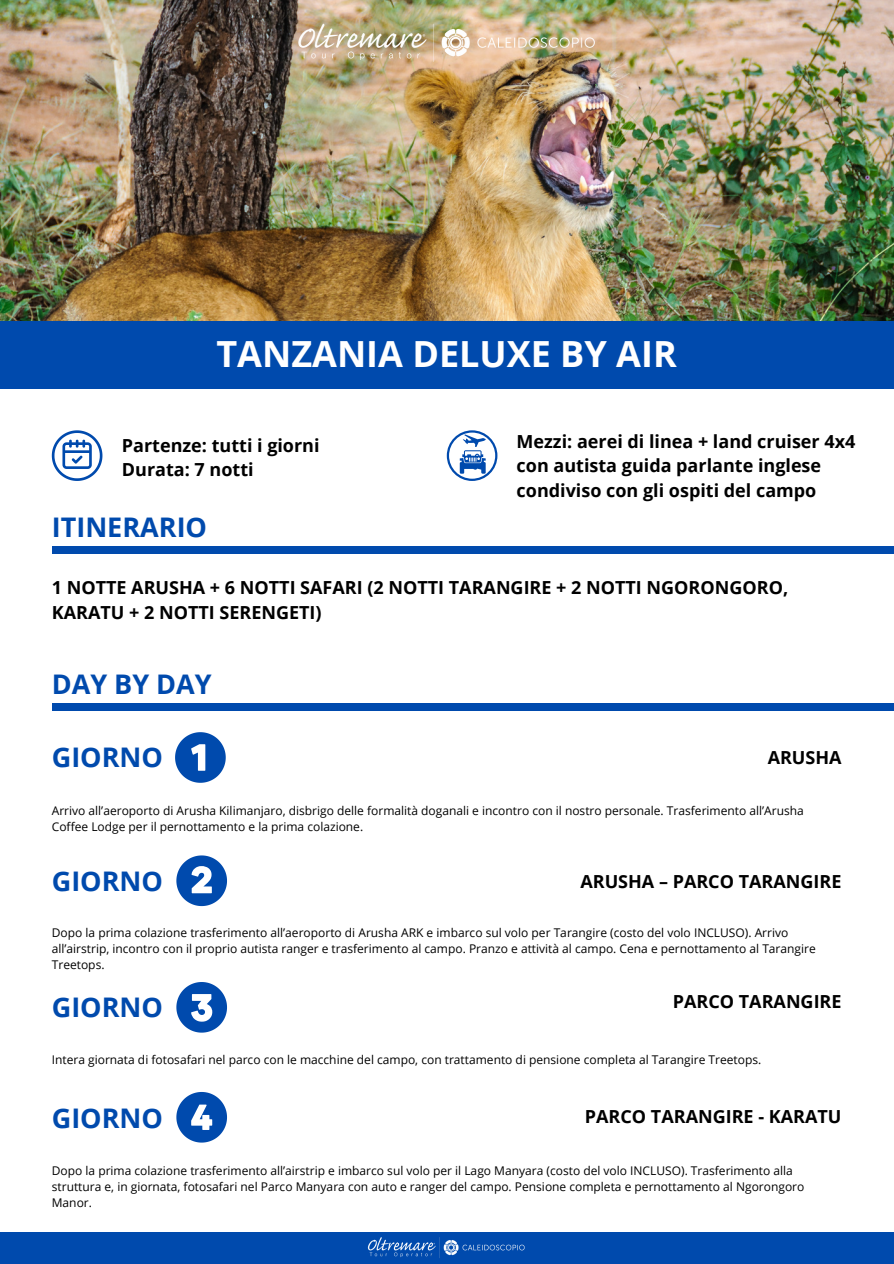
<style>
.page{position:relative;width:894px;height:1264px;background:#fff}
.page>*{position:absolute;margin:0;border:0;box-sizing:border-box;transform-origin:0 0}
.t1{font:700 36px "Open Sans";color:#fff}
.t2{font:700 27px "Open Sans";color:#004aad}
.t3{font:700 18px/24.8px "Open Sans";color:#000}
.t4{font:12px "Open Sans";color:#000}
</style>
<div class="page">
<img style="left:0;top:0;width:893px;height:321px">
<div style="left:0;top:321px;width:893px;height:67px;background:#004aad"></div>
<div style="left:52px;top:703px;width:841px;height:7px;background:#004aad"></div>
<div style="left:52px;top:546px;width:841px;height:7px;background:#004aad"></div>
<img style="left:289px;top:19px;width:315px;height:48px">
<svg style="left:52px;top:430px;width:50px;height:51px"></svg>
<svg style="left:175px;top:732px;width:51px;height:50px"></svg>
<div style="left:0;top:1231px;width:893px;height:32px;background:#004aad"></div>
<img style="left:367px;top:1237px;width:158px;height:21px">
<svg style="left:176px;top:855px;width:51px;height:51px"></svg>
<svg style="left:176px;top:982px;width:51px;height:50px"></svg>
<svg style="left:176px;top:1092px;width:51px;height:50px"></svg>
<svg style="left:446px;top:430px;width:51px;height:51px"></svg>
<p class="t1" style="left:216px;top:329px;width:461px">TANZANIA DELUXE BY AIR</p>
<h3 class="t3" style="left:122px;top:432px;width:199px">Partenze: tutti i giorni</h3>
<h2 class="t3" style="left:516px;top:428px;width:340px">Mezzi: aerei di linea + land cruiser 4x4 con autista guida parlante inglese condiviso con gli ospiti del campo</h2>
<p class="t3" style="left:122px;top:457px;width:133px">Durata: 7 notti</p>
<h4 class="t2" style="left:52px;top:508px;width:157px">ITINERARIO</h4>
<h2 class="t3" style="left:52px;top:574px;width:737px">1 NOTTE ARUSHA + 6 NOTTI SAFARI (2 NOTTI TARANGIRE + 2 NOTTI NGORONGORO,<br>KARATU + 2 NOTTI SERENGETI)</h2>
<p class="t2" style="left:52px;top:665px;width:161px">DAY BY DAY</p>
<h3 class="t2" style="left:52px;top:738px;width:113px">GIORNO</h3>
<h2 class="t3" style="left:767px;top:744px;width:75px">ARUSHA</h2>
<h4 class="t4" style="left:52px;top:802px;width:753px">Arrivo all’aeroporto di Arusha Kilimanjaro, disbrigo delle formalità doganali e incontro con il nostro personale. Trasferimento all’Arusha</h4>
<h4 class="t4" style="left:52px;top:818px;width:313px">Coffee Lodge per il pernottamento e la prima colazione.</h4>
<h3 class="t2" style="left:52px;top:862px;width:113px">GIORNO</h3>
<h2 class="t3" style="left:580px;top:868px;width:262px">ARUSHA – PARCO TARANGIRE</h2>
<p class="t4" style="left:52px;top:924px;width:737px">Dopo la prima colazione trasferimento all’aeroporto di Arusha ARK e imbarco sul volo per Tarangire (costo del volo INCLUSO). Arrivo</p>
<p class="t4" style="left:52px;top:940px;width:765px">all’airstrip, incontro con il proprio autista ranger e trasferimento al campo. Pranzo e attività al campo. Cena e pernottamento al Tarangire</p>
<p class="t4" style="left:52px;top:956px;width:54px">Treetops.</p>
<p class="t2" style="left:52px;top:988px;width:113px">GIORNO</p>
<p class="t3" style="left:672px;top:988px;width:170px">PARCO TARANGIRE</p>
<p class="t4" style="left:52px;top:1050px;width:710px">Intera giornata di fotosafari nel parco con le macchine del campo, con trattamento di pensione completa al Tarangire Treetops.</p>
<p class="t2" style="left:52px;top:1099px;width:113px">GIORNO</p>
<p class="t4" style="left:52px;top:1161px;width:742px">Dopo la prima colazione trasferimento all’airstrip e imbarco sul volo per il Lago Manyara (costo del volo INCLUSO). Trasferimento alla</p>
<h2 class="t4" style="left:52px;top:1177px;width:753px">struttura e, in giornata, fotosafari nel Parco Manyara con auto e ranger del campo. Pensione completa e pernottamento al Ngorongoro</h2>
<h3 class="t4" style="left:52px;top:1193px;width:42px">Manor.</h3>
<p class="t3" style="left:584px;top:1103px;width:258px">PARCO TARANGIRE - KARATU</p>
</div>
